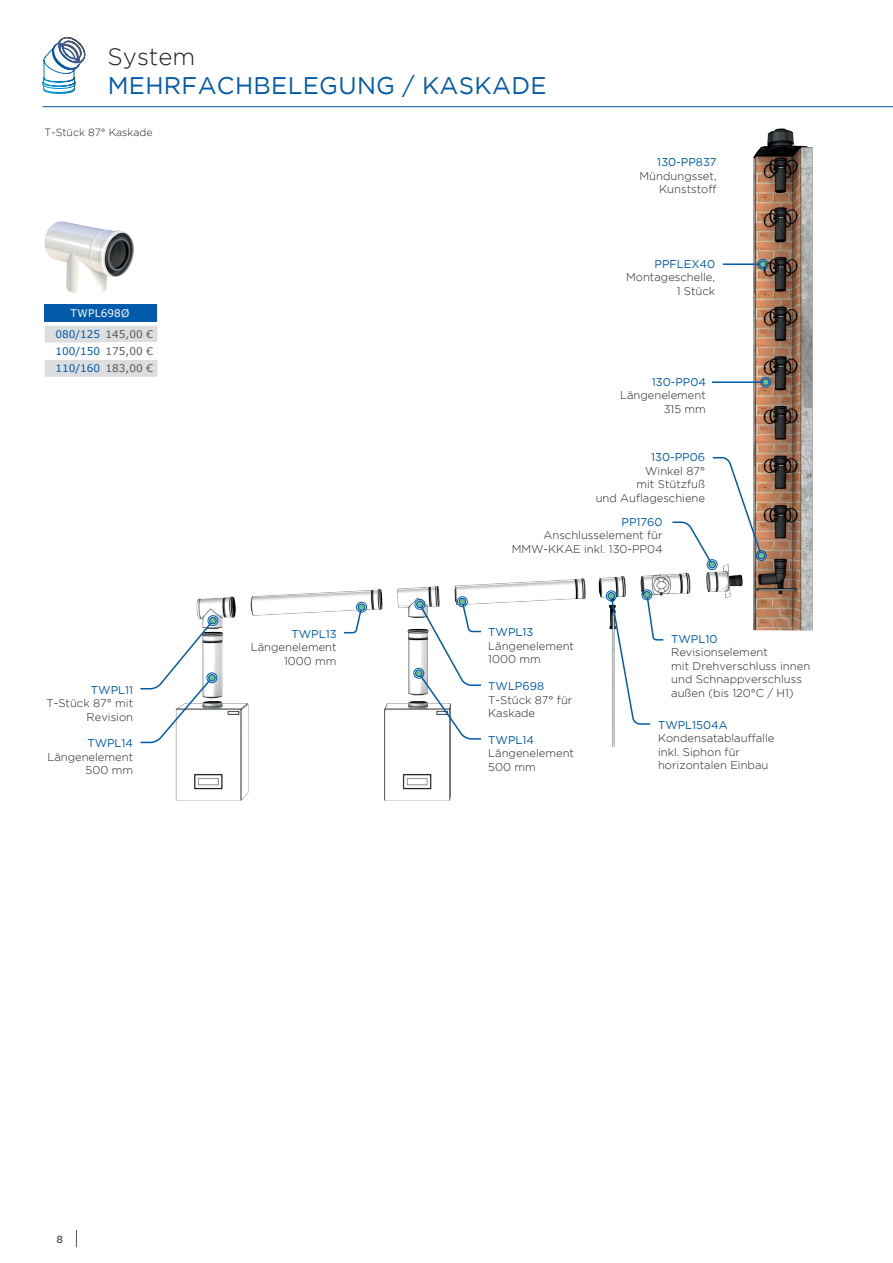
<style>
.page{position:relative;width:893px;height:1263px;background:#fff}
.page>*{position:absolute;margin:0;border:0;box-sizing:border-box;transform-origin:0 0}
.t1{font:24px "Gotham";letter-spacing:.015em;color:#015aaa}
.t2{font:300 24px "Gotham";color:#231f20}
.t3{font:300 11.25px/13.5px "Gotham";color:#231f20;text-align:right}
.t4{font:11.25px "Gotham";color:#015aaa}
.t5{font:10.5px/17px "Verdana";color:#015aaa;text-align:justify}
.t6{font:300 10.5px "Gotham";color:#231f20}
.t7{font:10.5px "Verdana";letter-spacing:.015em;color:#fff}
.t8{font:500 10.5px "Gotham";color:#57585a}
.s1{color:#57585a}
</style>
<div class="page">
<hr style="left:43px;top:106px;width:850px;height:1px;background:#015aaa">
<svg style="left:42px;top:37px;width:44px;height:57px"></svg>
<svg style="left:76px;top:1230px;width:1px;height:17px"></svg>
<img style="left:176px;top:128px;width:637px;height:672px">
<hr style="left:723px;top:263px;width:40px;height:2px;background:#015aaa">
<div style="left:758px;top:259px;width:10px;height:10px;border:1px solid #015aaa;border-radius:50%"></div>
<svg style="left:761px;top:262px;width:4px;height:4px"></svg>
<div style="left:759px;top:260px;width:8px;height:8px;border:1px solid #015aaa;border-radius:50%"></div>
<hr style="left:712px;top:381px;width:54px;height:2px;background:#015aaa">
<div style="left:760px;top:377px;width:11px;height:10px;border:1px solid #015aaa;border-radius:50%"></div>
<div style="left:762px;top:379px;width:7px;height:6px;background:#70c088;border-radius:50%"></div>
<div style="left:762px;top:378px;width:7px;height:8px;border:1px solid #015aaa;border-radius:50%"></div>
<div style="left:756px;top:550px;width:10px;height:11px;border:1px solid #015aaa;border-radius:50%"></div>
<div style="left:757px;top:552px;width:8px;height:7px;border:1px solid #015aaa;border-radius:50%"></div>
<svg style="left:671px;top:456px;width:92px;height:111px"></svg>
<div style="left:707px;top:559px;width:10px;height:11px;border:1px solid #015aaa;border-radius:50%"></div>
<div style="left:709px;top:561px;width:6px;height:7px;background:#70c088;border-radius:50%"></div>
<div style="left:708px;top:561px;width:8px;height:7px;border:1px solid #015aaa;border-radius:50%"></div>
<svg style="left:342px;top:605px;width:21px;height:29px"></svg>
<div style="left:356px;top:602px;width:11px;height:10px;border:1px solid #015aaa;border-radius:50%"></div>
<div style="left:358px;top:604px;width:7px;height:6px;background:#70c088;border-radius:50%"></div>
<div style="left:358px;top:603px;width:7px;height:8px;border:1px solid #015aaa;border-radius:50%"></div>
<div style="left:208px;top:615px;width:10px;height:11px;border:1px solid #015aaa;border-radius:50%"></div>
<div style="left:209px;top:617px;width:8px;height:7px;border:1px solid #015aaa;border-radius:50%"></div>
<svg style="left:140px;top:618px;width:75px;height:126px"></svg>
<div style="left:207px;top:672px;width:10px;height:11px;border:1px solid #015aaa;border-radius:50%"></div>
<div style="left:209px;top:674px;width:6px;height:7px;background:#70c088;border-radius:50%"></div>
<div style="left:208px;top:674px;width:8px;height:8px;border:1px solid #015aaa;border-radius:50%"></div>
<div style="left:457px;top:596px;width:11px;height:11px;border:1px solid #015aaa;border-radius:50%"></div>
<div style="left:459px;top:598px;width:7px;height:7px;border:1px solid #015aaa;border-radius:50%"></div>
<div style="left:415px;top:599px;width:10px;height:11px;border:1px solid #015aaa;border-radius:50%"></div>
<div style="left:414px;top:668px;width:10px;height:10px;border:1px solid #015aaa;border-radius:50%"></div>
<svg style="left:416px;top:600px;width:66px;height:140px"></svg>
<div style="left:415px;top:669px;width:8px;height:8px;border:1px solid #015aaa;border-radius:50%"></div>
<div style="left:606px;top:591px;width:10px;height:10px;border:1px solid #015aaa;border-radius:50%"></div>
<div style="left:607px;top:592px;width:8px;height:8px;border:1px solid #015aaa;border-radius:50%"></div>
<svg style="left:608px;top:593px;width:57px;height:132px"></svg>
<div style="left:642px;top:589px;width:10px;height:11px;border:1px solid #015aaa;border-radius:50%"></div>
<div style="left:644px;top:591px;width:6px;height:7px;background:#70c088;border-radius:50%"></div>
<div style="left:643px;top:591px;width:8px;height:8px;border:1px solid #015aaa;border-radius:50%"></div>
<svg style="left:45px;top:326px;width:112px;height:51px"></svg>
<div style="left:102px;top:343px;width:55px;height:17px;background:#fff"></div>
<div style="left:45px;top:304px;width:112px;height:17px;background:#015aaa"></div>
<img style="left:45px;top:221px;width:89px;height:73px">
<h1 class="t2" style="left:108px;top:42px;width:89px">System</h1>
<h1 class="t1" style="left:108px;top:70px;width:440px">MEHRFACHBELEGUNG / KASKADE</h1>
<p class="t6" style="left:45px;top:126px;width:109px">T-Stück 87° Kaskade</p>
<p class="t7" style="left:71px;top:306px;width:60px">TWPL698Ø</p>
<p class="t5" style="left:55px;top:326px;width:99px">080/125 <span class="s1">145,00 € </span>100/150 <span class="s1">175,00 € </span>110/160 <span class="s1">183,00 €</span></p>
<p class="t4" style="left:91px;top:682px;width:44px">TWPL11</p>
<p class="t3" style="left:46px;top:696px;width:88px">T-Stück 87° mit<br>Revision</p>
<p class="t4" style="left:87px;top:736px;width:47px">TWPL14</p>
<p class="t3" style="left:47px;top:750px;width:87px">Längenelement<br>500 mm</p>
<p class="t4" style="left:292px;top:626px;width:47px">TWPL13</p>
<p class="t3" style="left:251px;top:640px;width:87px">Längenelement<br>1000 mm</p>
<p class="t4" style="left:657px;top:155px;width:61px">130-PP837</p>
<p class="t3" style="left:640px;top:169px;width:79px">Mündungsset,<br>Kunststoff</p>
<p class="t4" style="left:654px;top:257px;width:62px">PPFLEX40</p>
<p class="t3" style="left:626px;top:270px;width:91px">Montageschelle,<br>1 Stück</p>
<p class="t4" style="left:652px;top:374px;width:56px">130-PP04</p>
<p class="t3" style="left:620px;top:388px;width:87px">Längenelement<br>315 mm</p>
<p class="t4" style="left:651px;top:450px;width:55px">130-PP06</p>
<p class="t3" style="left:596px;top:464px;width:111px">Winkel 87°<br>mit Stützfuß<br>und Auflageschiene</p>
<p class="t4" style="left:621px;top:514px;width:43px">PP1760</p>
<p class="t3" style="left:512px;top:528px;width:152px">Anschlusselement für<br>MMW-KKAE inkl. 130-PP04</p>
<p class="t4" style="left:488px;top:625px;width:47px">TWPL13</p>
<p class="t3" style="left:488px;top:639px;width:87px;text-align:left">Längenelement<br>1000 mm</p>
<p class="t4" style="left:488px;top:679px;width:57px">TWLP698</p>
<p class="t3" style="left:488px;top:692px;width:86px;text-align:left">T-Stück 87° für<br>Kaskade</p>
<p class="t4" style="left:488px;top:732px;width:47px">TWPL14</p>
<p class="t3" style="left:488px;top:746px;width:87px;text-align:left">Längenelement<br>500 mm</p>
<p class="t4" style="left:671px;top:631px;width:48px">TWPL10</p>
<p class="t3" style="left:671px;top:645px;width:140px;text-align:left">Revisionselement<br>mit Drehverschluss innen und Schnappverschluss außen (bis 120°C / H1)</p>
<p class="t4" style="left:658px;top:718px;width:71px">TWPL1504A</p>
<p class="t3" style="left:658px;top:731px;width:118px;text-align:left">Kondensatablauffalle inkl. Siphon für horizontalen Einbau</p>
<p class="t8" style="left:57px;top:1232px;width:8px">8</p>
</div>
